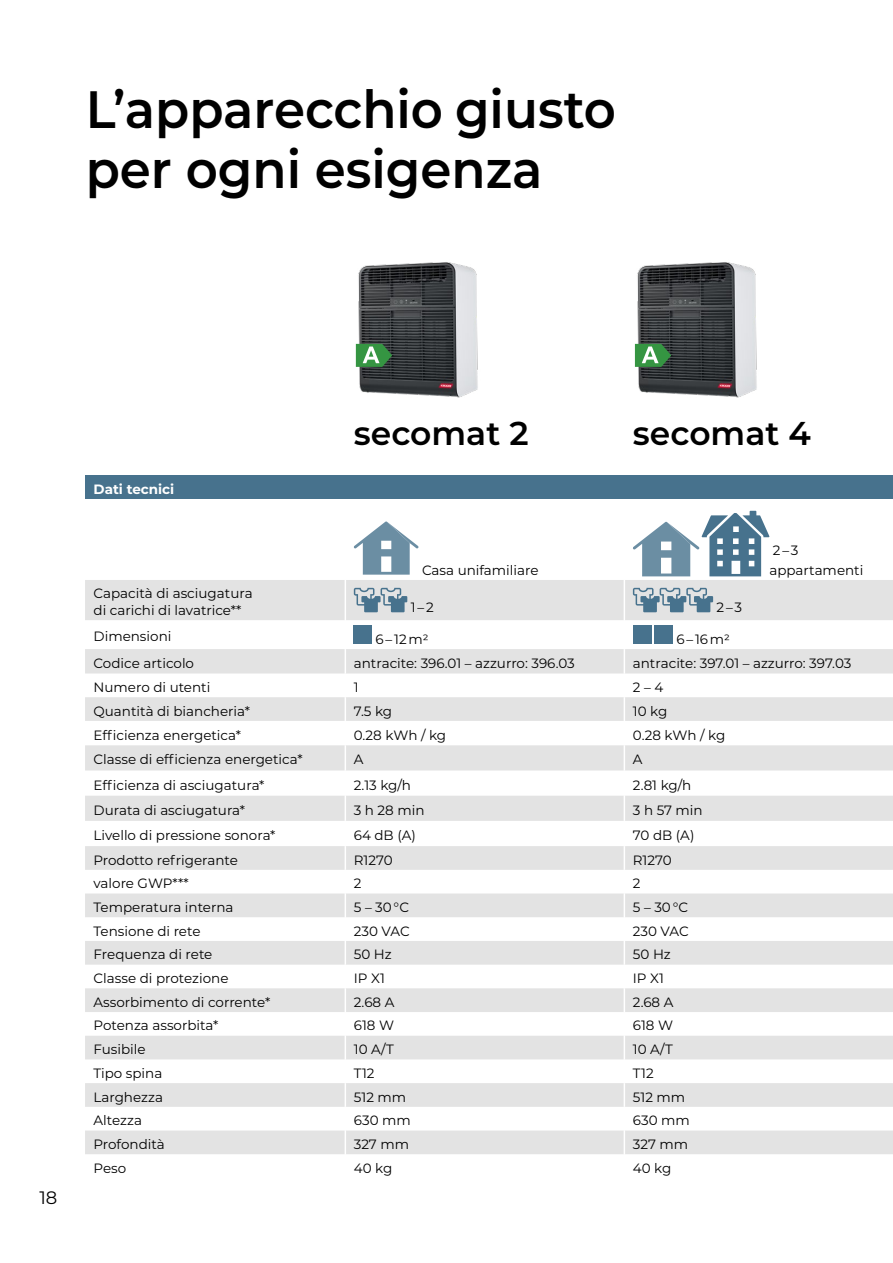
<style>
.page{position:relative;width:893px;height:1263px;background:#fff}
.page>*{position:absolute;margin:0;border:0;box-sizing:border-box;transform-origin:0 0}
.t1{font:600 52.5px/60px "Montserrat";color:#000;scale:.95 1}
.t2{font:600 33px "Montserrat";color:#000}
.t3{font:18px "Montserrat";color:#000}
.t4{font:13.5px/19.5px "Montserrat";color:#000}
.t5{font:700 13.5px "Montserrat";color:#fff}
</style>
<div class="page">
<div style="left:85px;top:475px;width:808px;height:24px;background:#47728d"></div>
<svg style="left:85px;top:580px;width:808px;height:574px;fill:#e3e3e3"></svg>
<hr style="left:345px;top:580px;width:1px;height:40px;background:#fff">
<hr style="left:624px;top:580px;width:1px;height:40px;background:#fff">
<svg style="left:345px;top:620px;width:1px;height:534px"></svg>
<svg style="left:624px;top:620px;width:1px;height:534px"></svg>
<img style="left:355px;top:262px;width:123px;height:136px">
<svg style="left:356px;top:344px;width:36px;height:23px"></svg>
<img style="left:634px;top:262px;width:123px;height:136px">
<svg style="left:635px;top:344px;width:36px;height:23px"></svg>
<svg style="left:354px;top:521px;width:65px;height:54px"></svg>
<svg style="left:633px;top:511px;width:136px;height:65px"></svg>
<svg style="left:354px;top:588px;width:53px;height:24px"></svg>
<svg style="left:633px;top:588px;width:80px;height:24px"></svg>
<div style="left:354px;top:625px;width:18px;height:19px;background:#47728d"></div>
<div style="left:633px;top:625px;width:18px;height:19px;background:#47728d"></div>
<div style="left:655px;top:625px;width:18px;height:19px;background:#47728d"></div>
<h1 class="t1" style="left:86px;top:77px;width:560px">L’apparecchio giusto per ogni esigenza</h1>
<h3 class="t3" style="left:39px;top:1185px;width:19px">18</h3>
<p class="t5" style="left:94px;top:479px;width:82px">Dati tecnici</p>
<p class="t4" style="left:94px;top:585px;width:161px;line-height:16.5px">Capacità di asciugatura di carichi di lavatrice**</p>
<h2 class="t2" style="left:354px;top:410px;width:176px">secomat 2</h2>
<h2 class="t2" style="left:633px;top:410px;width:180px">secomat 4</h2>
<p class="t4" style="left:422px;top:560px;width:118px">Casa unifamiliare</p>
<p class="t4" style="left:411px;top:597px;width:24px">1 – 2</p>
<p class="t4" style="left:717px;top:597px;width:27px">2 – 3</p>
<p class="t4" style="left:769px;top:540px;width:96px">2 – 3 appartamenti</p>
<p class="t4" style="left:94px;top:626px;width:79px">Dimensioni</p>
<p class="t4" style="left:376px;top:629px;width:54px">6 – 12 m2</p>
<p class="t4" style="left:676px;top:629px;width:55px">6 – 16 m2</p>
<p class="t4" style="left:94px;top:653px;width:102px">Codice articolo</p>
<p class="t4" style="left:354px;top:653px;width:222px">antracite: 396.01 – azzurro: 396.03</p>
<p class="t4" style="left:633px;top:653px;width:220px">antracite: 397.01 – azzurro: 397.03</p>
<p class="t4" style="left:94px;top:677px;width:118px">Numero di utenti</p>
<p class="t4" style="left:354px;top:677px;width:6px">1</p>
<p class="t4" style="left:633px;top:677px;width:32px">2 – 4</p>
<p class="t4" style="left:94px;top:701px;width:158px">Quantità di biancheria*</p>
<p class="t4" style="left:354px;top:701px;width:40px">7.5 kg</p>
<p class="t4" style="left:633px;top:701px;width:36px">10 kg</p>
<p class="t4" style="left:94px;top:725px;width:149px">Efficienza energetica*</p>
<p class="t4" style="left:354px;top:725px;width:94px">0.28 kWh / kg</p>
<p class="t4" style="left:633px;top:725px;width:94px">0.28 kWh / kg</p>
<p class="t4" style="left:94px;top:749px;width:211px">Classe di efficienza energetica*</p>
<p class="t4" style="left:354px;top:749px;width:11px">A</p>
<p class="t4" style="left:633px;top:749px;width:11px">A</p>
<p class="t4" style="left:94px;top:775px;width:172px">Efficienza di asciugatura*</p>
<p class="t4" style="left:354px;top:775px;width:59px">2.13 kg/h</p>
<p class="t4" style="left:633px;top:775px;width:60px">2.81 kg/h</p>
<p class="t4" style="left:94px;top:800px;width:153px">Durata di asciugatura*</p>
<p class="t4" style="left:354px;top:800px;width:72px">3 h 28 min</p>
<p class="t4" style="left:633px;top:800px;width:71px">3 h 57 min</p>
<p class="t4" style="left:94px;top:825px;width:183px">Livello di pressione sonora*</p>
<p class="t4" style="left:354px;top:825px;width:64px">64 dB (A)</p>
<p class="t4" style="left:633px;top:825px;width:63px">70 dB (A)</p>
<p class="t4" style="left:94px;top:849px;width:146px">Prodotto refrigerante</p>
<p class="t4" style="left:354px;top:849px;width:40px">R1270</p>
<p class="t4" style="left:633px;top:849px;width:40px">R1270</p>
<p class="t4" style="left:94px;top:873px;width:97px">valore GWP***</p>
<p class="t4" style="left:354px;top:873px;width:9px">2</p>
<p class="t4" style="left:633px;top:873px;width:9px">2</p>
<p class="t4" style="left:94px;top:897px;width:141px">Temperatura interna</p>
<p class="t4" style="left:354px;top:897px;width:57px">5 – 30 °C</p>
<p class="t4" style="left:633px;top:897px;width:57px">5 – 30 °C</p>
<p class="t4" style="left:94px;top:920px;width:108px">Tensione di rete</p>
<p class="t4" style="left:354px;top:920px;width:57px">230 VAC</p>
<p class="t4" style="left:633px;top:920px;width:57px">230 VAC</p>
<p class="t4" style="left:94px;top:944px;width:120px">Frequenza di rete</p>
<p class="t4" style="left:354px;top:944px;width:39px">50 Hz</p>
<p class="t4" style="left:633px;top:944px;width:39px">50 Hz</p>
<p class="t4" style="left:94px;top:968px;width:136px">Classe di protezione</p>
<p class="t4" style="left:354px;top:968px;width:33px">IP X1</p>
<p class="t4" style="left:633px;top:968px;width:33px">IP X1</p>
<p class="t4" style="left:94px;top:992px;width:178px">Assorbimento di corrente*</p>
<p class="t4" style="left:354px;top:992px;width:42px">2.68 A</p>
<p class="t4" style="left:633px;top:992px;width:42px">2.68 A</p>
<p class="t4" style="left:94px;top:1015px;width:126px">Potenza assorbita*</p>
<p class="t4" style="left:354px;top:1015px;width:42px">618 W</p>
<p class="t4" style="left:633px;top:1015px;width:42px">618 W</p>
<p class="t4" style="left:94px;top:1039px;width:54px">Fusibile</p>
<p class="t4" style="left:354px;top:1039px;width:42px">10 A/T</p>
<p class="t4" style="left:633px;top:1039px;width:42px">10 A/T</p>
<p class="t4" style="left:94px;top:1063px;width:70px">Tipo spina</p>
<p class="t4" style="left:354px;top:1063px;width:22px">T12</p>
<p class="t4" style="left:633px;top:1063px;width:22px">T12</p>
<p class="t4" style="left:94px;top:1086px;width:71px">Larghezza</p>
<p class="t4" style="left:354px;top:1086px;width:54px">512 mm</p>
<p class="t4" style="left:633px;top:1086px;width:54px">512 mm</p>
<p class="t4" style="left:94px;top:1110px;width:50px">Altezza</p>
<p class="t4" style="left:354px;top:1110px;width:58px">630 mm</p>
<p class="t4" style="left:633px;top:1110px;width:58px">630 mm</p>
<p class="t4" style="left:94px;top:1134px;width:73px">Profondità</p>
<p class="t4" style="left:354px;top:1134px;width:57px">327 mm</p>
<p class="t4" style="left:633px;top:1134px;width:57px">327 mm</p>
<p class="t4" style="left:94px;top:1157px;width:34px">Peso</p>
<p class="t4" style="left:354px;top:1157px;width:40px">40 kg</p>
<p class="t4" style="left:633px;top:1157px;width:40px">40 kg</p>
</div>
